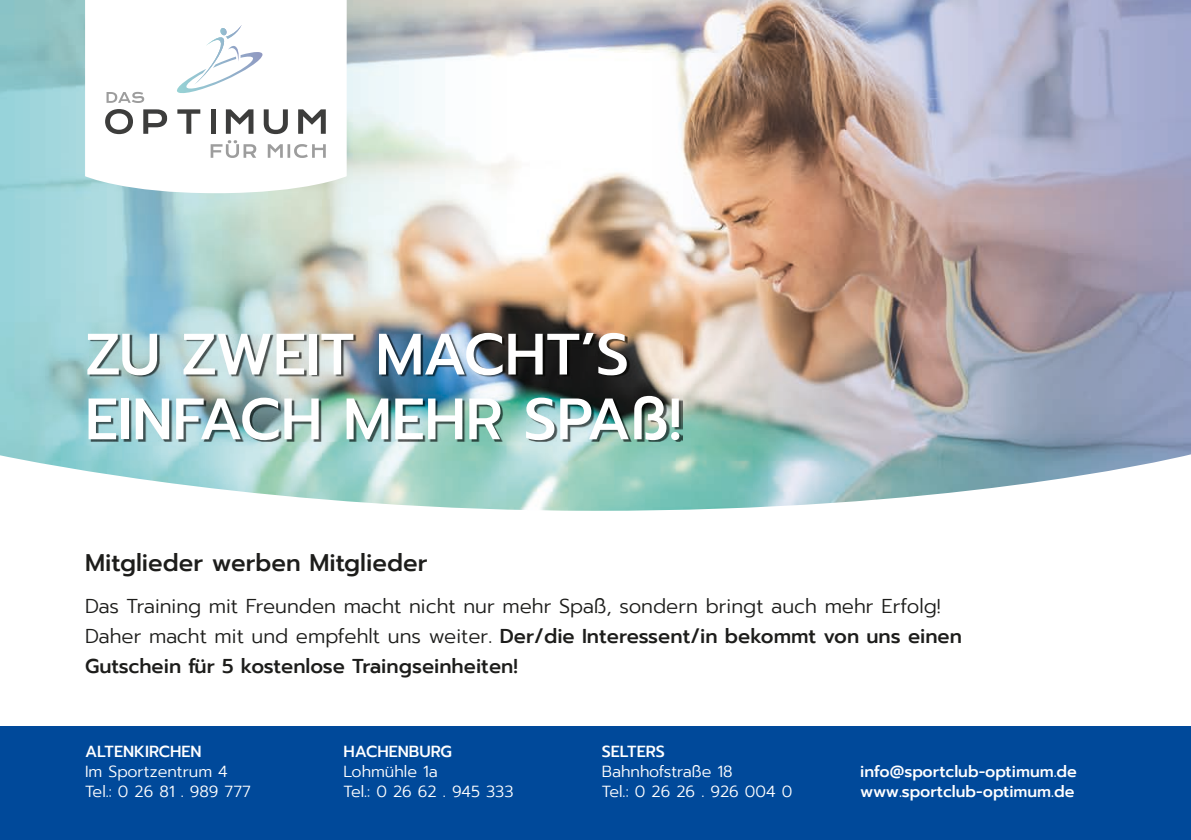
<style>
.page{position:relative;width:1191px;height:840px;background:#fff}
.page>*{position:absolute;margin:0;border:0;box-sizing:border-box;transform-origin:0 0}
.t1{font:500 58.2px/64.6px "Prompt";color:#fff}
.t2{font:500 24px "Prompt";color:#1d1d1b}
.t3{font:300 20px/30px "Prompt";color:#1d1d1b}
.t4{font:300 16px/20px "Prompt";color:#fff}
.t5{font:500 16px/20px "Prompt";color:#fff}
.s1{font-weight:500}
</style>
<div class="page">
<div style="left:0;top:726px;width:1191px;height:113px;background:#00499a"></div>
<img style="left:0;top:0;width:1191px;height:510px">
<img style="left:90px;top:334px;width:592px;height:107px">
<svg style="left:85px;top:0;width:262px;height:193px"></svg>
<svg style="left:211px;top:140px;width:115px;height:18px"></svg>
<svg style="left:106px;top:92px;width:38px;height:11px"></svg>
<svg style="left:105px;top:109px;width:28px;height:25px"></svg>
<svg style="left:143px;top:109px;width:24px;height:25px"></svg>
<svg style="left:177px;top:109px;width:23px;height:25px"></svg>
<div style="left:211px;top:109px;width:5px;height:25px;background:#3d3d3c"></div>
<svg style="left:226px;top:109px;width:27px;height:25px"></svg>
<svg style="left:264px;top:109px;width:24px;height:25px"></svg>
<svg style="left:298px;top:109px;width:28px;height:25px"></svg>
<svg style="left:175px;top:25px;width:87px;height:71px"></svg>
<h1 class="t1" style="left:85px;top:322px;width:598px">ZU ZWEIT MACHT’S<br>EINFACH MEHR SPAß!</h1>
<p class="t2" style="left:85px;top:545px;width:344px">Mitglieder werben Mitglieder</p>
<p class="t3" style="left:85px;top:591px;width:878px">Das Training mit Freunden macht nicht nur mehr Spaß, sondern bringt auch mehr Erfolg!<br>Daher macht mit und empfehlt uns weiter. <span class="s1">Der/die Interessent/in bekommt von uns einen<br>Gutschein für 5 kostenlose Traingseinheiten!</span></p>
<p class="t5" style="left:85px;top:741px;width:118px">ALTENKIRCHEN</p>
<p class="t4" style="left:85px;top:761px;width:167px">Im Sportzentrum 4<br>Tel.: 0 26 81 . 989 777</p>
<p class="t5" style="left:343px;top:741px;width:110px">HACHENBURG</p>
<p class="t4" style="left:343px;top:761px;width:171px">Lohmühle 1a<br>Tel.: 0 26 62 . 945 333</p>
<p class="t5" style="left:602px;top:741px;width:65px">SELTERS</p>
<p class="t4" style="left:602px;top:761px;width:192px">Bahnhofstraße 18<br>Tel.: 0 26 26 . 926 004 0</p>
<p class="t5" style="left:860px;top:761px;width:218px">info@sportclub-optimum.de www.sportclub-optimum.de</p>
</div>
